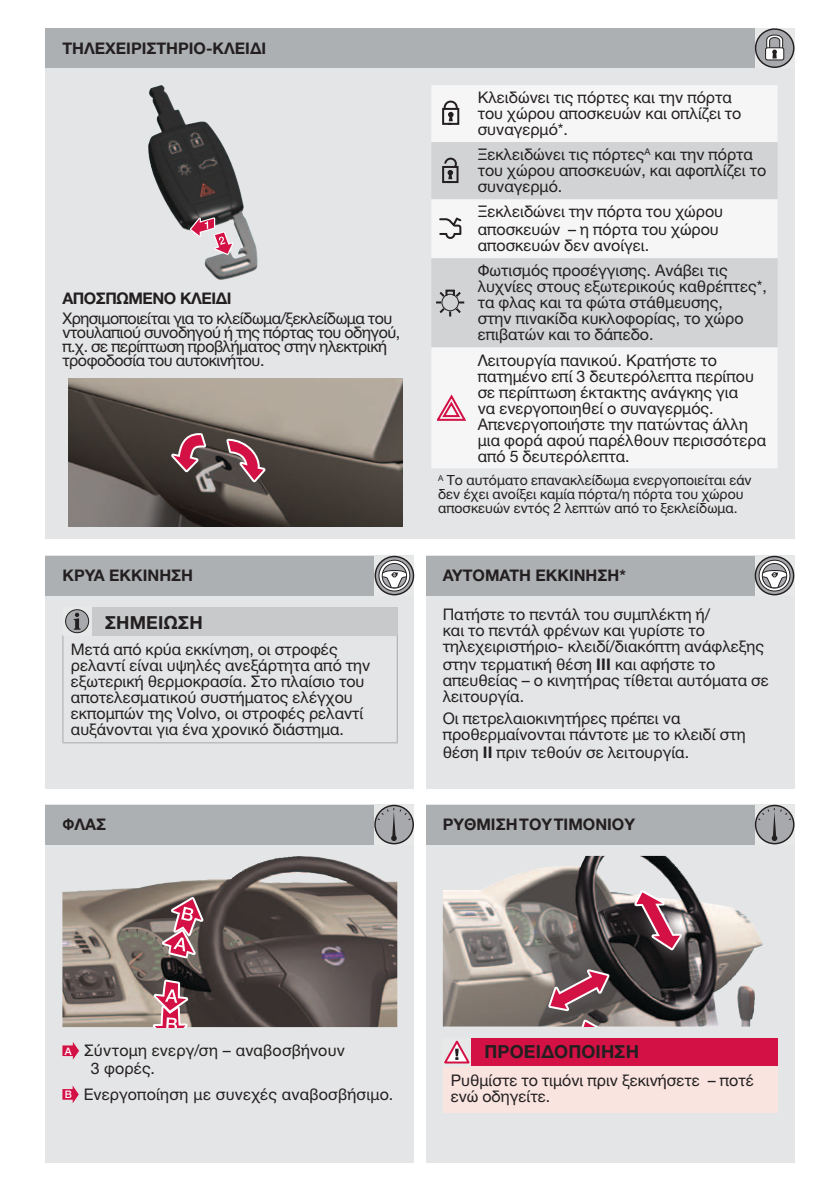
<style>
.page{position:relative;width:840px;height:1191px;background:#fff}
.page>*{position:absolute;margin:0;border:0;box-sizing:border-box;transform-origin:0 0}
.t1{font:700 18px "Helvetica Neue ECG";color:#231f20}
.t2{font:16px/16px "Helvetica Neue ECG";color:#231f20}
.t3{font:16px/14px "Helvetica Neue ECG";letter-spacing:-.03em;color:#231f20}
.t4{font:700 16px "Helvetica Neue ECG";color:#231f20}
.t5{font:700 16px "Helvetica Neue ECG";letter-spacing:-.03em;color:#231f20}
.t6{font:14px/14px "Helvetica Neue ECG";color:#231f20}
.s1{font-weight:700}
.s2{font-family:"Helvetica Neue";font-weight:500;font-size:10.4px;color:#fff}
</style>
<div class="page">
<div style="left:45px;top:28px;width:749px;height:511px;background:#e4e5e6"></div>
<img style="left:148px;top:85px;width:109px;height:195px">
<svg style="left:190px;top:217px;width:43px;height:38px"></svg>
<img style="left:68px;top:378px;width:335px;height:149px">
<svg style="left:226px;top:439px;width:39px;height:43px;background:#8e535f"></svg>
<svg style="left:171px;top:433px;width:35px;height:39px"></svg>
<div style="left:45px;top:556px;width:369px;height:233px;background:#e4e5e6"></div>
<div style="left:425px;top:556px;width:369px;height:233px;background:#e4e5e6"></div>
<div style="left:45px;top:804px;width:369px;height:358px;background:#e4e5e6"></div>
<img style="left:62px;top:856px;width:335px;height:171px">
<svg style="left:162px;top:897px;width:41px;height:61px;background:#a86d79"></svg>
<svg style="left:153px;top:979px;width:35px;height:48px;background:#b77683"></svg>
<div style="left:425px;top:804px;width:369px;height:358px;background:#e4e5e6"></div>
<img style="left:442px;top:856px;width:300px;height:170px">
<svg style="left:548px;top:969px;width:61px;height:42px;background:#955a68"></svg>
<svg style="left:579px;top:1019px;width:42px;height:7px"></svg>
<svg style="left:634px;top:890px;width:47px;height:60px;background:#9c6876"></svg>
<div style="left:45px;top:28px;width:749px;height:40px;background:#adb0b2"></div>
<svg style="left:755px;top:28px;width:39px;height:40px"></svg>
<svg style="left:755px;top:29px;width:38px;height:38px"></svg>
<div style="left:754px;top:28px;width:40px;height:40px;border:1px solid #231f20;border-radius:50%"></div>
<div style="left:764px;top:47px;width:19px;height:13px;border:1px solid #231f20;border-radius:2px"></div>
<svg style="left:765px;top:34px;width:18px;height:24px"></svg>
<div style="left:45px;top:556px;width:369px;height:39px;background:#adb0b2"></div>
<svg style="left:374px;top:556px;width:40px;height:39px"></svg>
<svg style="left:375px;top:556px;width:38px;height:38px"></svg>
<div style="left:374px;top:556px;width:40px;height:39px;border:1px solid #231f20;border-radius:50%"></div>
<svg style="left:378px;top:559px;width:32px;height:33px"></svg>
<div style="left:425px;top:556px;width:369px;height:39px;background:#adb0b2"></div>
<svg style="left:755px;top:556px;width:39px;height:39px"></svg>
<svg style="left:755px;top:556px;width:38px;height:38px"></svg>
<div style="left:754px;top:556px;width:39px;height:39px;border:1px solid #231f20;border-radius:50%"></div>
<svg style="left:757px;top:559px;width:33px;height:33px"></svg>
<div style="left:45px;top:804px;width:369px;height:40px;background:#adb0b2"></div>
<svg style="left:374px;top:804px;width:40px;height:40px"></svg>
<svg style="left:375px;top:805px;width:38px;height:38px"></svg>
<div style="left:374px;top:804px;width:39px;height:40px;border:1px solid #231f20;border-radius:50%"></div>
<svg style="left:376px;top:807px;width:35px;height:34px"></svg>
<div style="left:425px;top:804px;width:369px;height:40px;background:#adb0b2"></div>
<svg style="left:754px;top:804px;width:40px;height:40px"></svg>
<svg style="left:755px;top:805px;width:38px;height:38px"></svg>
<div style="left:754px;top:804px;width:40px;height:40px;border:1px solid #231f20;border-radius:50%"></div>
<svg style="left:756px;top:807px;width:35px;height:34px"></svg>
<div style="left:431px;top:85px;width:346px;height:383px;background:#f6f6f7"></div>
<svg style="left:431px;top:142px;width:346px;height:205px;background:#dbdcdd"></svg>
<svg style="left:442px;top:101px;width:17px;height:24px"></svg>
<svg style="left:442px;top:158px;width:16px;height:25px"></svg>
<svg style="left:439px;top:218px;width:22px;height:21px"></svg>
<div style="left:441px;top:294px;width:17px;height:17px;border:1px solid #231f20;border-radius:50%"></div>
<svg style="left:436px;top:302px;width:14px;height:14px"></svg>
<svg style="left:456px;top:302px;width:7px;height:11px"></svg>
<svg style="left:439px;top:290px;width:21px;height:6px"></svg>
<svg style="left:437px;top:395px;width:28px;height:26px"></svg>
<div style="left:63px;top:607px;width:334px;height:28px;background:#c7c9cb"></div>
<hr style="left:62px;top:635px;width:1px;height:107px;background:#a7a9ac">
<hr style="left:396px;top:635px;width:1px;height:107px;background:#a7a9ac">
<hr style="left:62px;top:742px;width:335px;height:1px;background:#a7a9ac">
<svg style="left:63px;top:607px;width:28px;height:28px"></svg>
<div style="left:66px;top:609px;width:23px;height:23px;background:#a7a9ac;border-radius:50%"></div>
<div style="left:65px;top:609px;width:24px;height:24px;border:1px solid #231f20;border-radius:50%"></div>
<svg style="left:74px;top:612px;width:6px;height:17px"></svg>
<div style="left:442px;top:1037px;width:335px;height:29px;background:#d41145"></div>
<div style="left:442px;top:1066px;width:335px;height:47px;background:#f9e4e0"></div>
<div style="left:442px;top:1037px;width:29px;height:29px;background:#e7e8e8"></div>
<svg style="left:444px;top:1040px;width:26px;height:24px"></svg>
<svg style="left:62px;top:1042px;width:17px;height:17px"></svg>
<svg style="left:62px;top:1085px;width:17px;height:18px"></svg>
<p class="t4" style="left:62px;top:38px;width:203px">Τηλεχειριστή ριο-κλειδί</p>
<p class="t5" style="left:62px;top:288px;width:168px">Αποσπώμενο κλειδί</p>
<p class="t3" style="left:62px;top:311px;width:339px">Χρησιμοποιείται για το κλείδωμα/ξεκλείδωμα του ντουλαπιού συνοδηγού ή της πόρτας του οδηγού, π.χ. σε περίπτωση προβλήματος στην ηλεκτρική τροφοδοσία του αυτοκινήτου.</p>
<p class="t2" style="left:477px;top:90px;width:265px">Κλειδώνει τις πόρτες και την πόρτα του χώρου αποσκευών και οπλίζει το συναγερμό*.</p>
<p class="t2" style="left:477px;top:147px;width:290px">Ξεκλειδώνει τις πόρτες<sup>A</sup> και την πόρτα του χώρου αποσκευών, και αφοπλίζει το συναγερμό.</p>
<p class="t2" style="left:477px;top:203px;width:247px;line-height:18px">Ξεκλειδώνει την πόρτα του χώρου αποσκευών – η πόρτα του χώρου</p>
<p class="t2" style="left:477px;top:233px;width:251px;line-height:25px">αποσκευών δεν ανοίγει.<br>Φωτισμός προσέγγισης. Ανάβει τις</p>
<p class="t2" style="left:477px;top:279px;width:290px">λυχνίες στους εξωτερικούς καθρέπτες*, τα φλας και τα φώτα στάθμευσης,<br>στην πινακίδα κυκλοφορίας, το χώρο επιβατών και το δάπεδο.</p>
<p class="t2" style="left:477px;top:352px;width:289px">Λειτουργία πανικού. Κρατήστε το πατημένο επί 3 δευτερόλεπτα περίπου σε περίπτωση έκτακτης ανάγκης για<br>να ενεργοποιηθεί ο συναγερμός.<br>Απενεργοποιήστε την πατώντας άλλη μια φορά αφού παρέλθουν περισσότερα από 5 δευτερόλεπτα.</p>
<p class="t6" style="left:438px;top:473px;width:315px"><sup>Α</sup> Το αυτόματο επανακλείδωμα ενεργοποιείται εάν δεν έχει ανοίξει καμία πόρτα/η πόρτα του χώρου αποσκευών εντός 2 λεπτών από το ξεκλείδωμα.</p>
<p class="t4" style="left:62px;top:565px;width:132px">Κρύα εκκίνηση</p>
<p class="t4" style="left:442px;top:565px;width:104px">ΑΥΤΟΜΑΤΗ ΕΚΚΙΝΗΣΗ</p>
<p class="t4" style="left:619px;top:565px;width:8px">*</p>
<p class="t1" style="left:105px;top:611px;width:14px">ΣΗΜΕΙΩΣΗ</p>
<p class="t2" style="left:71px;top:641px;width:301px">Μετά από κρύα εκκίνηση, οι στροφές ρελαντί είναι υψηλές ανεξάρτητα από την εξωτερική θερμοκρασία. Στο πλαίσιο του αποτελεσματικού συστήματος ελέγχου εκπομπών της Volvo, οι στροφές ρελαντί αυξάνονται για ένα χρονικό διάστημα.</p>
<p class="t2" style="left:442px;top:606px;width:323px">Πατήστε το πεντάλ του συμπλέκτη ή/<br>και το πεντάλ φρένων και γυρίστε το τηλεχειριστήριο- κλειδί/διακόπτη ανάφλεξης</p>
<p class="t2" style="left:442px;top:656px;width:327px">στην τερματική θέση <span class="s1">III</span> και αφήστε το απευθείας – ο κινητήρας τίθεται αυτόματα σε λειτουργία.</p>
<p class="t2" style="left:442px;top:710px;width:304px">Οι πετρελαιοκινητήρες πρέπει να προθερμαίνονται πάντοτε με το κλειδί στη</p>
<p class="t2" style="left:442px;top:744px;width:248px">θέση <span class="s1">II</span> πριν τεθούν σε λειτουργία.</p>
<p class="t4" style="left:62px;top:814px;width:44px">ΦΛΑΣ</p>
<p class="t4" style="left:442px;top:814px;width:45px">ΡΥΘΜΙΣΗ</p>
<p class="t4" style="left:519px;top:814px;width:56px">ΤΟΥ ΤΙΜΟΝΙΟ</p>
<p class="t4" style="left:624px;top:814px;width:12px">Υ</p>
<p class="t2" style="left:91px;top:1041px;width:255px;line-height:18px;text-indent:-26px"><span class="s2">A</span> Σύντομη ενεργ/ση – αναβοσβήνουν<br>3 φορές.</p>
<p class="t2" style="left:65px;top:1086px;width:330px"><span class="s2">B</span> Ενεργοποίηση με συνεχές αναβοσβήσιμο.</p>
<p class="t1" style="left:484px;top:1040px;width:13px">ΠΡΟΕΙΔΟΠΟΙΗΣΗ</p>
<p class="t2" style="left:450px;top:1072px;width:304px">Ρυθμίστε το τιμόνι πριν ξεκινήσετε – ποτέ ενώ οδηγείτε.</p>
</div>
